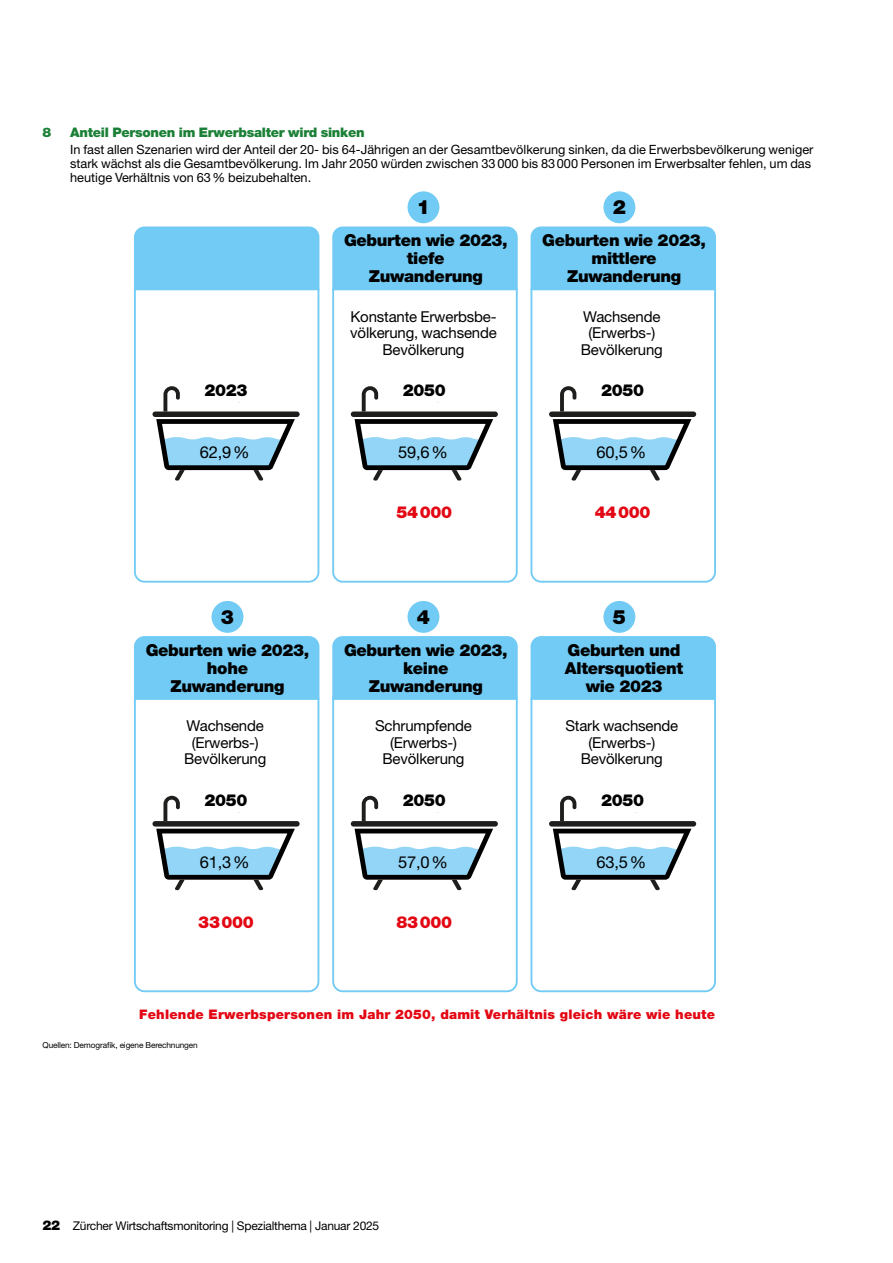
<style>
.page{position:relative;width:893px;height:1263px;background:#fff}
.page>*{position:absolute;margin:0;border:0;box-sizing:border-box;transform-origin:0 0}
.t1{font:900 19.65px "Helvetica Neue LT Std";color:#000}
.t2{font:900 16.5px/17.9px "Helvetica Neue LT Std";letter-spacing:-.02em;color:#000;text-align:center}
.t3{font:16.5px "Helvetica Neue LT Std";letter-spacing:-.01em;color:#000}
.t4{font:900 16.5px "Helvetica Neue LT Std";letter-spacing:-.02em;color:#e30613}
.t5{font:15px/16.5px "Helvetica Neue LT Std";letter-spacing:-.01em;color:#000;text-align:center}
.t6{font:900 13.2px "Helvetica Neue LT Std";letter-spacing:.015em;color:#e30613}
.t7{font:900 13.2px "Helvetica Neue LT Std";letter-spacing:-.02em;color:#1b8036}
.t8{font:12.75px/14.2px "Helvetica Neue LT Std";color:#000}
.t9{font:12px "Helvetica Neue LT Std";letter-spacing:-.02em;color:#000}
.t10{font:8.25px "Helvetica Neue LT Std";letter-spacing:-.015em;color:#000}
.s1{font-weight:900;font-size:13.5px}
</style>
<div class="page">
<div style="left:134px;top:280px;width:185px;height:303px;border:2px solid #71cbf4;border-radius:10px"></div>
<div style="left:134px;top:226px;width:185px;height:64px;background:#71cbf4"></div>
<svg style="left:156px;top:419px;width:139px;height:62px"></svg>
<svg style="left:163px;top:386px;width:17px;height:25px"></svg>
<div style="left:152px;top:411px;width:148px;height:6px;background:#1e1e1c;border-radius:3px"></div>
<div style="left:332px;top:280px;width:186px;height:303px;border:2px solid #71cbf4;border-radius:10px"></div>
<div style="left:332px;top:226px;width:186px;height:64px;background:#71cbf4"></div>
<div style="left:407px;top:191px;width:32px;height:32px;background:#71cbf4;border-radius:50%"></div>
<svg style="left:355px;top:419px;width:138px;height:62px"></svg>
<svg style="left:362px;top:386px;width:16px;height:25px"></svg>
<div style="left:351px;top:411px;width:147px;height:6px;background:#1e1e1c;border-radius:3px"></div>
<div style="left:530px;top:280px;width:186px;height:303px;border:2px solid #71cbf4;border-radius:10px"></div>
<div style="left:531px;top:226px;width:185px;height:64px;background:#71cbf4"></div>
<div style="left:603px;top:191px;width:32px;height:32px;background:#71cbf4;border-radius:50%"></div>
<svg style="left:553px;top:419px;width:138px;height:62px"></svg>
<svg style="left:560px;top:386px;width:16px;height:25px"></svg>
<div style="left:549px;top:411px;width:147px;height:6px;background:#1e1e1c;border-radius:3px"></div>
<div style="left:212px;top:601px;width:31px;height:32px;background:#71cbf4;border-radius:50%"></div>
<div style="left:407px;top:601px;width:32px;height:32px;background:#71cbf4;border-radius:50%"></div>
<div style="left:603px;top:601px;width:32px;height:32px;background:#71cbf4;border-radius:50%"></div>
<div style="left:134px;top:689px;width:185px;height:303px;border:2px solid #71cbf4;border-radius:10px"></div>
<div style="left:134px;top:636px;width:185px;height:64px;background:#71cbf4"></div>
<svg style="left:156px;top:829px;width:139px;height:61px"></svg>
<svg style="left:163px;top:796px;width:17px;height:25px"></svg>
<div style="left:152px;top:821px;width:148px;height:5px;background:#1e1e1c;border-radius:3px"></div>
<div style="left:332px;top:689px;width:186px;height:303px;border:2px solid #71cbf4;border-radius:10px"></div>
<div style="left:332px;top:636px;width:186px;height:64px;background:#71cbf4"></div>
<svg style="left:355px;top:829px;width:138px;height:61px"></svg>
<svg style="left:362px;top:796px;width:16px;height:25px"></svg>
<div style="left:351px;top:821px;width:147px;height:5px;background:#1e1e1c;border-radius:3px"></div>
<div style="left:530px;top:689px;width:186px;height:303px;border:2px solid #71cbf4;border-radius:10px"></div>
<div style="left:531px;top:636px;width:185px;height:64px;background:#71cbf4"></div>
<svg style="left:553px;top:829px;width:138px;height:61px"></svg>
<svg style="left:560px;top:796px;width:16px;height:25px"></svg>
<div style="left:549px;top:821px;width:147px;height:5px;background:#1e1e1c;border-radius:3px"></div>
<p class="t7" style="left:43px;top:125px;width:10px">8</p>
<p class="t7" style="left:70px;top:125px;width:296px">Anteil Personen im Erwerbsalter wird sinken</p>
<p class="t8" style="left:70px;top:142px;width:745px">In fast allen Szenarien wird der Anteil der 20- bis 64-Jährigen an der Gesamtbevölkerung sinken, da die Erwerbsbevölkerung weniger stark wächst als die Gesamtbevölkerung. Im Jahr 2050 würden zwischen 33000 bis 83000 Personen im Erwerbsalter fehlen, um das heutige Verhältnis von 63% beizubehalten.</p>
<p class="t2" style="left:205px;top:381px;width:45px">2023</p>
<p class="t3" style="left:200px;top:442px;width:51px">62,9%</p>
<h1 class="t1" style="left:417px;top:196px;width:15px">1</h1>
<p class="t2" style="left:344px;top:232px;width:165px">Geburten wie 2023, tiefe<br>Zuwanderung</p>
<h1 class="t1" style="left:613px;top:196px;width:15px">2</h1>
<p class="t2" style="left:542px;top:232px;width:165px">Geburten wie 2023, mittlere<br>Zuwanderung</p>
<p class="t5" style="left:350px;top:308px;width:148px">Konstante Erwerbsbe&shy;völkerung, wachsende<br>Bevölkerung</p>
<p class="t5" style="left:581px;top:308px;width:84px">Wachsende (Erwerbs-)<br>Bevölkerung</p>
<p class="t2" style="left:403px;top:381px;width:45px">2050</p>
<p class="t2" style="left:601px;top:381px;width:45px">2050</p>
<p class="t3" style="left:398px;top:442px;width:51px">59,6%</p>
<p class="t3" style="left:596px;top:442px;width:51px">60,5%</p>
<p class="t4" style="left:397px;top:503px;width:57px">54000</p>
<p class="t4" style="left:595px;top:503px;width:57px">44000</p>
<h1 class="t1" style="left:221px;top:605px;width:15px">3</h1>
<h1 class="t1" style="left:417px;top:605px;width:15px">4</h1>
<h1 class="t1" style="left:613px;top:605px;width:15px">5</h1>
<p class="t2" style="left:146px;top:641px;width:165px">Geburten wie 2023, hohe<br>Zuwanderung</p>
<p class="t2" style="left:344px;top:641px;width:165px">Geburten wie 2023, keine<br>Zuwanderung</p>
<p class="t2" style="left:565px;top:641px;width:120px">Geburten und<br>Altersquotient wie 2023</p>
<p class="t5" style="left:184px;top:717px;width:84px">Wachsende (Erwerbs-)<br>Bevölkerung</p>
<p class="t5" style="left:375px;top:717px;width:98px">Schrumpfende (Erwerbs-)<br>Bevölkerung</p>
<p class="t5" style="left:565px;top:717px;width:114px">Stark wachsende (Erwerbs-)<br>Bevölkerung</p>
<p class="t2" style="left:205px;top:791px;width:45px">2050</p>
<p class="t2" style="left:403px;top:791px;width:45px">2050</p>
<p class="t2" style="left:601px;top:791px;width:45px">2050</p>
<p class="t3" style="left:200px;top:852px;width:51px">61,3%</p>
<p class="t3" style="left:398px;top:852px;width:51px">57,0%</p>
<p class="t3" style="left:596px;top:852px;width:51px">63,5%</p>
<p class="t4" style="left:198px;top:912px;width:57px">33000</p>
<p class="t4" style="left:397px;top:912px;width:57px">83000</p>
<p class="t6" style="left:139px;top:1006px;width:577px">Fehlende Erwerbspersonen im Jahr 2050, damit Verhältnis gleich wäre wie heute</p>
<p class="t10" style="left:43px;top:1040px;width:157px">Quellen: Demografik, eigene Berechnungen</p>
<p class="t9" style="left:43px;top:1219px;width:338px"><span class="s1">22</span> Zürcher Wirtschaftsmonitoring | Spezialthema | Januar 2025</p>
</div>
